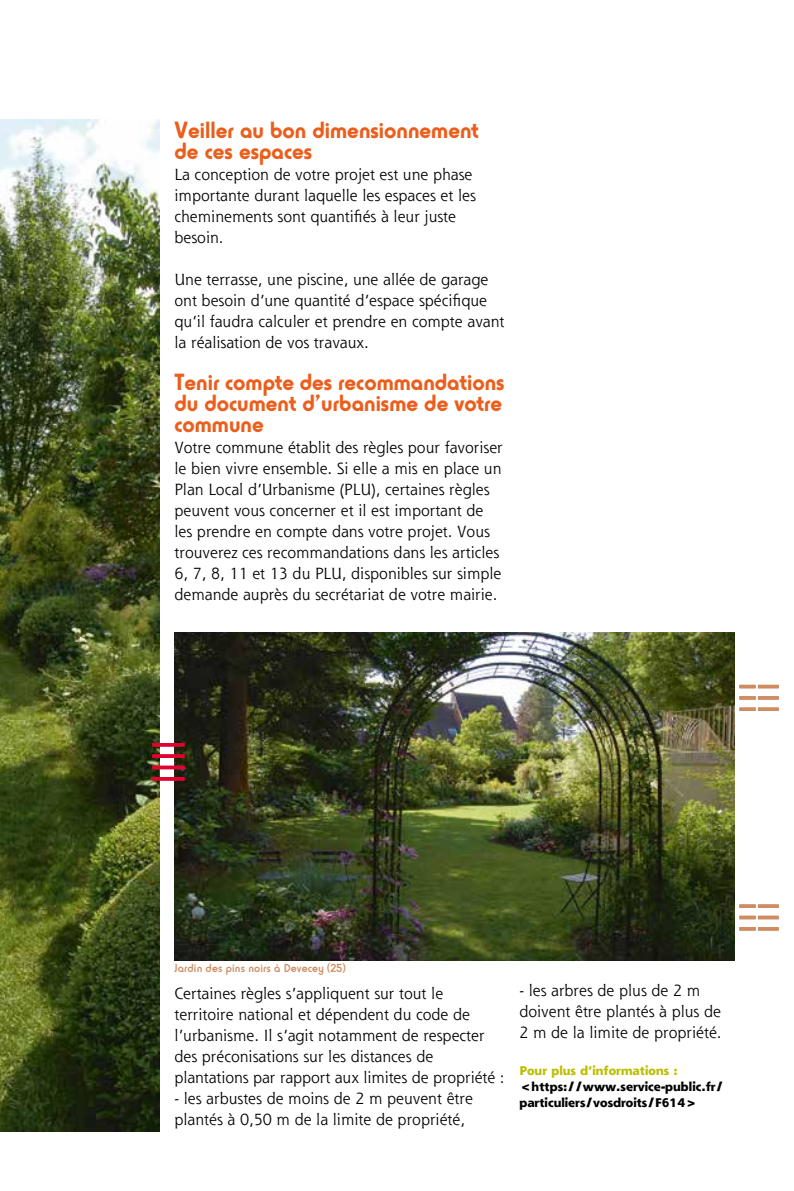
<style>
.page{position:relative;width:794px;height:1191px;background:#fff}
.page>*{position:absolute;margin:0;border:0;box-sizing:border-box;transform-origin:0 0}
.t1{font:700 24.5px/21px "Horatio D";color:#eb5e1c}
.t2{font:15.75px/21px "Shannon";color:#000}
.t3{font:800 12.25px/15.8px "Shannon";color:#000}
.t4{font:500 12.25px "Horatio D";letter-spacing:.01em;color:#ce8c61}
.t5{font:800 12.25px "Shannon";color:#bcbe00}
</style>
<div class="page">
<svg style="left:758px;top:707px;width:20px;height:4px"></svg>
<hr style="left:758px;top:685px;width:20px;height:3px;background:#ce8c61">
<hr style="left:758px;top:696px;width:20px;height:3px;background:#ce8c61">
<svg style="left:739px;top:707px;width:16px;height:4px"></svg>
<hr style="left:739px;top:685px;width:16px;height:3px;background:#ce8c61">
<hr style="left:739px;top:696px;width:16px;height:3px;background:#ce8c61">
<hr style="left:758px;top:927px;width:20px;height:3px;background:#ce8c61">
<svg style="left:758px;top:904px;width:20px;height:4px"></svg>
<svg style="left:758px;top:915px;width:20px;height:4px"></svg>
<hr style="left:739px;top:927px;width:16px;height:3px;background:#ce8c61">
<svg style="left:739px;top:904px;width:16px;height:4px"></svg>
<svg style="left:739px;top:915px;width:16px;height:4px"></svg>
<img style="left:0;top:119px;width:160px;height:1012px">
<img style="left:174px;top:632px;width:560px;height:328px">
<hr style="left:152px;top:777px;width:33px;height:3px;background:#e1032f">
<svg style="left:152px;top:754px;width:33px;height:4px"></svg>
<svg style="left:152px;top:765px;width:33px;height:4px"></svg>
<hr style="left:152px;top:743px;width:33px;height:3px;background:#e1032f">
<h1 class="t1" style="left:174px;top:119px;width:306px">Veiller au bon dimensionnement de ces espaces</h1>
<p class="t2" style="left:174px;top:163px;width:303px">La conception de votre projet est une phase importante durant laquelle les espaces et les cheminements sont quantifiés à leur juste besoin.</p>
<p class="t2" style="left:174px;top:268px;width:331px">Une terrasse, une piscine, une allée de garage ont besoin d’une quantité d’espace spécifique qu’il faudra calculer et prendre en compte avant la réalisation de vos travaux.</p>
<h1 class="t1" style="left:174px;top:371px;width:331px;text-align:justify">Tenir compte des recommandations du document d’urbanisme de votre commune</h1>
<p class="t2" style="left:174px;top:436px;width:330px">Votre commune établit des règles pour favoriser le bien vivre ensemble. Si elle a mis en place un Plan Local d’Urbanisme (PLU), certaines règles peuvent vous concerner et il est important de les prendre en compte dans votre projet. Vous trouverez ces recommandations dans les articles 6, 7, 8, 11 et 13 du PLU, disponibles sur simple demande auprès du secrétariat de votre mairie.</p>
<p class="t4" style="left:174px;top:961px;width:173px">Jardin des pins noirs à Devecey (25)</p>
<p class="t2" style="left:174px;top:982px;width:331px">Certaines règles s’appliquent sur tout le territoire national et dépendent du code de l’urbanisme. Il s’agit notamment de respecter des préconisations sur les distances de plantations par rapport aux limites de propriété :</p>
<p class="t2" style="left:174px;top:1087px;width:300px">- les arbustes de moins de 2 m peuvent être plantés à 0,50 m de la limite de propriété,</p>
<p class="t2" style="left:519px;top:980px;width:204px">- les arbres de plus de 2 m doivent être plantés à plus de<br>2 m de la limite de propriété.</p>
<p class="t5" style="left:519px;top:1063px;width:160px">Pour plus d’informations :</p>
<p class="t3" style="left:519px;top:1078px;width:205px">&lt;https://www.service-public.fr/ particuliers/vosdroits/F614&gt;</p>
</div>
